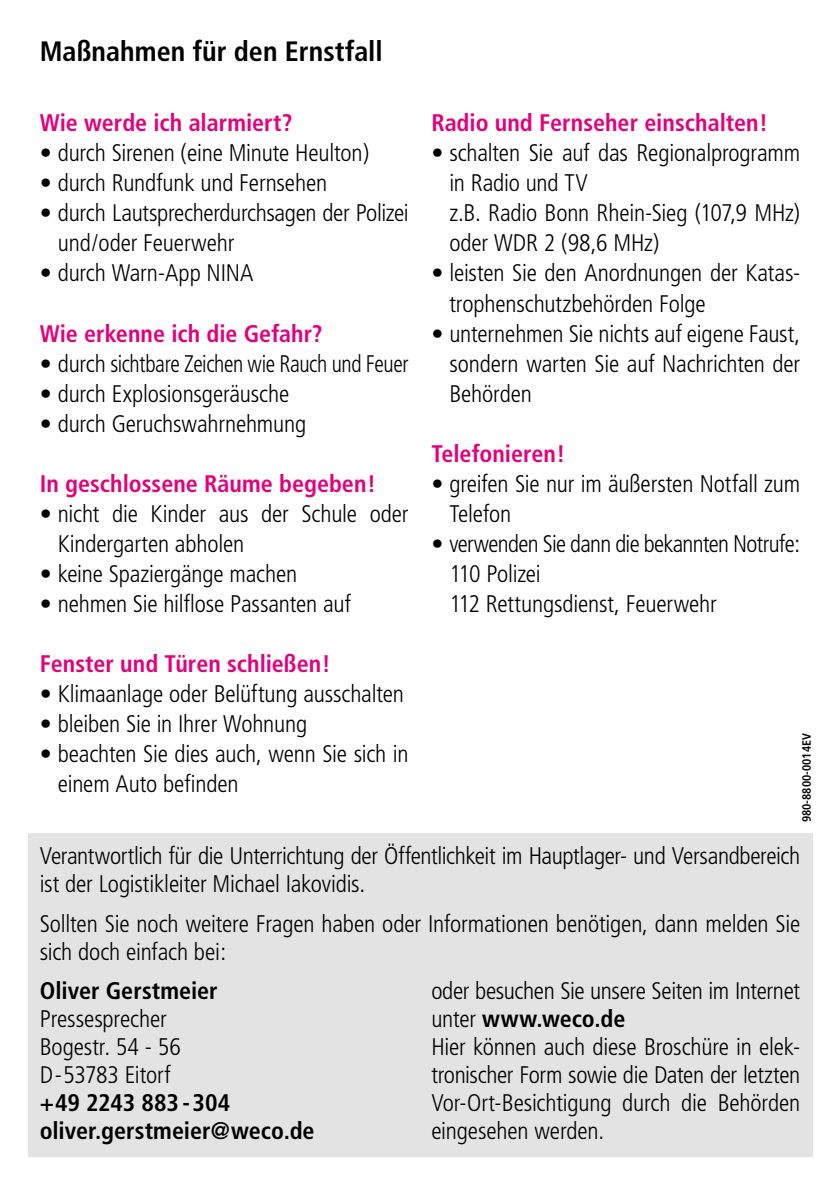
<style>
.page{position:relative;width:840px;height:1191px;background:#fff}
.page>*{position:absolute;margin:0;border:0;box-sizing:border-box;transform-origin:0 0}
.t1{font:700 condensed 28px "Frutiger";color:#000}
.t2{font:300 condensed 24px/30px "Frutiger";letter-spacing:-.01em;color:#000}
.t3{font:700 condensed 24px "Frutiger";color:#e4007c}
.t4{font:700 condensed 24px/28px "Frutiger";color:#000}
.t5{font:700 condensed 12px "Frutiger";color:#000}
.s1{font-weight:700}
</style>
<div class="page">
<div style="left:28px;top:833px;width:783px;height:324px;background:#e3e3e3"></div>
<p class="t1" style="left:40px;top:34px;width:344px">Maßnahmen für den Ernstfall</p>
<p class="t3" style="left:40px;top:109px;width:254px">Wie werde ich alarmiert?</p>
<p class="t2" style="left:40px;top:138px;width:331px">• durch Sirenen (eine Minute Heulton)</p>
<p class="t2" style="left:40px;top:168px;width:289px">• durch Rundfunk und Fernsehen</p>
<p class="t2" style="left:58px;top:198px;width:352px;text-indent:-18px">• durch Lautsprecherdurchsagen der Polizei und/oder Feuerwehr</p>
<p class="t2" style="left:40px;top:258px;width:215px">• durch Warn-App NINA</p>
<p class="t3" style="left:40px;top:319px;width:284px">Wie erkenne ich die Gefahr?</p>
<p class="t2" style="left:40px;top:348px;width:370px">• durch sichtbare Zeichen wie Rauch und Feuer</p>
<p class="t2" style="left:40px;top:378px;width:251px">• durch Explosionsgeräusche</p>
<p class="t2" style="left:40px;top:408px;width:268px">• durch Geruchswahrnehmung</p>
<p class="t3" style="left:40px;top:469px;width:337px">In geschlossene Räume begeben!</p>
<p class="t2" style="left:58px;top:498px;width:352px;text-indent:-18px">• nicht die Kinder aus der Schule oder<br>Kindergarten abholen</p>
<p class="t2" style="left:40px;top:558px;width:259px">• keine Spaziergänge machen</p>
<p class="t2" style="left:40px;top:588px;width:312px">• nehmen Sie hilflose Passanten auf</p>
<p class="t3" style="left:40px;top:649px;width:292px">Fenster und Türen schließen!</p>
<p class="t2" style="left:40px;top:678px;width:365px">• Klimaanlage oder Belüftung ausschalten</p>
<p class="t2" style="left:40px;top:708px;width:269px">• bleiben Sie in Ihrer Wohnung</p>
<p class="t2" style="left:58px;top:738px;width:352px;text-indent:-18px">• beachten Sie dies auch, wenn Sie sich in einem Auto befinden</p>
<p class="t3" style="left:431px;top:109px;width:338px">Radio und Fernseher einschalten!</p>
<p class="t2" style="left:449px;top:138px;width:352px;text-indent:-18px">• schalten Sie auf das Regionalprogramm in Radio und TV<br>z.B. Radio Bonn Rhein-Sieg (107,9 MHz) oder WDR 2 (98,6 MHz)</p>
<p class="t2" style="left:449px;top:258px;width:350px;text-indent:-18px">• leisten Sie den Anordnungen der Katas&shy;trophenschutzbehörden Folge</p>
<p class="t2" style="left:449px;top:318px;width:352px;text-align:justify;text-indent:-18px">• unternehmen Sie nichts auf eigene Faust, sondern warten Sie auf Nachrichten der Behörden</p>
<p class="t3" style="left:431px;top:439px;width:135px">Telefonieren!</p>
<p class="t2" style="left:449px;top:468px;width:352px;text-indent:-18px">• greifen Sie nur im äußersten Notfall zum<br>Telefon</p>
<p class="t2" style="left:449px;top:528px;width:352px;text-indent:-18px">• verwenden Sie dann die bekannten Notrufe:<br>110 Polizei<br>112 Rettungsdienst, Feuerwehr</p>
<p class="t5" style="left:799px;top:822px;width:91px;rotate:-90deg">980-8800-0014EV</p>
<p class="t2" style="left:40px;top:842px;width:761px;line-height:28px">Verantwortlich für die Unterrichtung der Öffentlichkeit im Hauptlager- und Versandbereich ist der Logistikleiter Michael Iakovidis.</p>
<p class="t2" style="left:40px;top:910px;width:761px;line-height:28px">Sollten Sie noch weitere Fragen haben oder Informationen benötigen, dann melden Sie sich doch einfach bei:</p>
<p class="t4" style="left:40px;top:977px;width:179px">Oliver Gerstmeier</p>
<p class="t2" style="left:40px;top:1005px;width:143px;line-height:28px">Pressesprecher<br>Bogestr. 54 - 56<br>D-53783 Eitorf</p>
<p class="t4" style="left:40px;top:1089px;width:276px">+49 2243 883 -304 oliver.gerstmeier@weco.de</p>
<p class="t2" style="left:431px;top:977px;width:370px;line-height:28px">oder besuchen Sie unsere Seiten im Internet unter <span class="s1">www.weco.de<br></span>Hier können auch diese Broschüre in elek&shy;tronischer Form sowie die Daten der letzten Vor-Ort-Besichtigung durch die Behörden eingesehen werden.</p>
</div>
